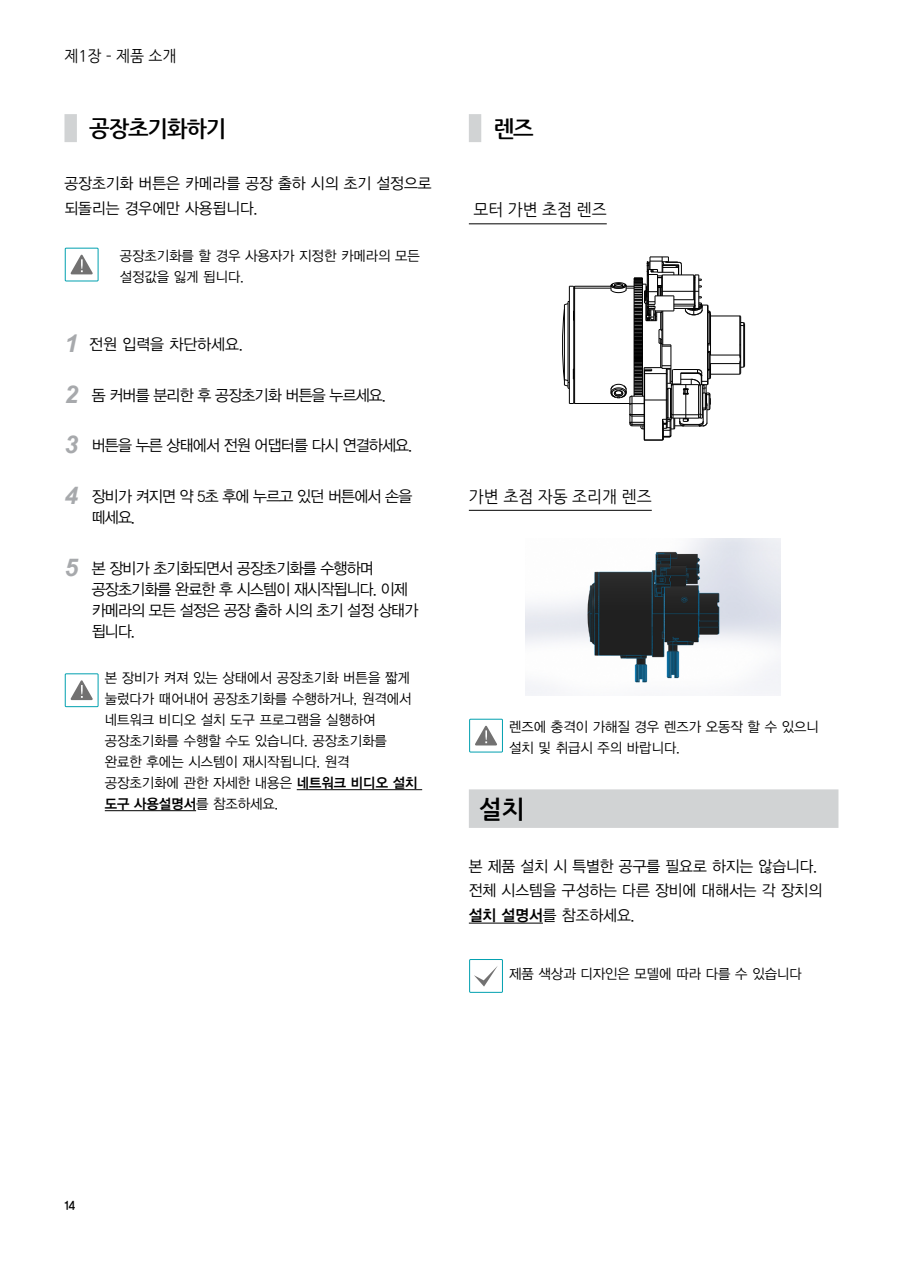
<style>
.page{position:relative;width:903px;height:1275px;background:#fff}
.page>*{position:absolute;margin:0;border:0;box-sizing:border-box;transform-origin:0 0}
.t1{font:24.5px "Nanum Gothic OTF Bold";color:#000}
.t2{font:700 22.75px "Nanum Gothic";letter-spacing:-.05em;color:#000;scale:.96 1}
.t3{font:16.62px "Nanum Gothic OTF";color:#000;scale:.96 1}
.t4{font:15.75px/21px "YDVYGO12";letter-spacing:-.05em;color:#000;scale:.96 1}
.t5{font:15.75px/24.5px "YDVYGO12";color:#000;scale:.95 1}
.t6{font:15.75px "YDVYGO12";color:#000;scale:.96 1}
.t7{font:15.75px "Nanum Gothic OTF";color:#000;scale:.95 1}
.t8{font:14px/21px "YDVYGO12";color:#000;scale:.96 1}
.t9{font:14px "YDVYGO14";color:#000;scale:.96 1}
.t10{font:12.25px "YDVYGO14";color:#000;scale:.95 1}
.s1{font-family:"Arial";font-weight:700;font-style:italic;font-size:24.5px;color:#a7a9ac}
.s2{font-family:"YDVYGO14"}
.s3{font-family:"YDVYGO12"}
</style>
<div class="page">
<div style="left:64px;top:114px;width:13px;height:28px;background:#d1d3d4"></div>
<svg style="left:71px;top:255px;width:22px;height:19px"></svg>
<div style="left:65px;top:248px;width:34px;height:33px;border:1px solid #00a0af"></div>
<svg style="left:71px;top:680px;width:22px;height:20px"></svg>
<div style="left:65px;top:673px;width:34px;height:34px;border:1px solid #00a0af"></div>
<hr style="left:297px;top:789px;width:125px;height:1px;background:#000">
<hr style="left:105px;top:810px;width:91px;height:1px;background:#000">
<div style="left:469px;top:114px;width:12px;height:28px;background:#d1d3d4"></div>
<hr style="left:469px;top:223px;width:138px;height:1px;background:#000">
<hr style="left:469px;top:510px;width:183px;height:1px;background:#000">
<div style="left:469px;top:789px;width:369px;height:39px;background:#d1d3d4"></div>
<hr style="left:469px;top:923px;width:74px;height:1px;background:#000">
<hr style="left:569px;top:286px;width:1px;height:117px;background:#000">
<hr style="left:573px;top:287px;width:1px;height:116px;background:#000">
<hr style="left:574px;top:286px;width:1px;height:117px;background:#000">
<hr style="left:575px;top:286px;width:36px;height:1px;background:#000">
<svg style="left:569px;top:285px;width:7px;height:5px"></svg>
<hr style="left:574px;top:288px;width:37px;height:1px;background:#000">
<hr style="left:710px;top:316px;width:30px;height:1px;background:#000">
<hr style="left:710px;top:355px;width:30px;height:1px;background:#000">
<hr style="left:710px;top:363px;width:30px;height:1px;background:#000">
<hr style="left:710px;top:374px;width:30px;height:1px;background:#000">
<hr style="left:574px;top:403px;width:56px;height:1px;background:#000">
<svg style="left:562px;top:301px;width:12px;height:88px"></svg>
<hr style="left:739px;top:316px;width:1px;height:39px;background:#000">
<hr style="left:740px;top:316px;width:1px;height:57px;background:#000">
<hr style="left:743px;top:323px;width:1px;height:44px;background:#000">
<hr style="left:744px;top:323px;width:1px;height:43px;background:#000">
<svg style="left:739px;top:354px;width:6px;height:21px"></svg>
<svg style="left:740px;top:316px;width:5px;height:11px"></svg>
<svg style="left:610px;top:257px;width:101px;height:184px"></svg>
<img style="left:525px;top:538px;width:256px;height:158px">
<svg style="left:475px;top:726px;width:22px;height:19px"></svg>
<div style="left:469px;top:719px;width:34px;height:33px;border:1px solid #00a0af"></div>
<div style="left:469px;top:959px;width:34px;height:34px;border:1px solid #00a0af"></div>
<svg style="left:474px;top:966px;width:24px;height:21px"></svg>
<p class="t7" style="left:64px;top:47px;width:120px">제1장 – 제품 소개</p>
<h2 class="t2" style="left:89px;top:117px;width:144px">공장초기화하기</h2>
<p class="t5" style="left:64px;top:170px;width:388px">공장초기화 버튼은 카메라를 공장 출하 시의 초기 설정으로 되돌리는 경우에만 사용됩니다.</p>
<p class="t8" style="left:120px;top:245px;width:314px">공장초기화를 할 경우 사용자가 지정한 카메라의 모든 설정값을 잃게 됩니다.</p>
<p class="t6" style="left:64px;top:334px;width:187px"><span class="s1">1</span> 전원 입력을 차단하세요.</p>
<p class="t4" style="left:64px;top:383px;width:336px"><span class="s1">2</span> 돔 커버를 분리한 후 공장초기화 버튼을 누르세요.</p>
<p class="t4" style="left:64px;top:434px;width:364px"><span class="s1">3</span> 버튼을 누른 상태에서 전원 어댑터를 다시 연결하세요.</p>
<p class="t4" style="left:92px;top:485px;width:335px;text-indent:-27px"><span class="s1">4</span> 장비가 켜지면 약 5초 후에 누르고 있던 버튼에서 손을 떼세요.</p>
<p class="t4" style="left:92px;top:557px;width:342px;text-indent:-27px"><span class="s1">5</span> 본 장비가 초기화되면서 공장초기화를 수행하며 공장초기화를 완료한 후 시스템이 재시작됩니다. 이제 카메라의 모든 설정은 공장 출하 시의 초기 설정 상태가 됩니다.</p>
<p class="t8" style="left:105px;top:666px;width:327px">본 장비가 켜져 있는 상태에서 공장초기화 버튼을 짧게 눌렀다가 때어내어 공장초기화를 수행하거나, 원격에서 네트워크 비디오 설치 도구 프로그램을 실행하여 공장초기화를 수행할 수도 있습니다. 공장초기화를 완료한 후에는 시스템이 재시작됩니다. 원격 공장초기화에 관한 자세한 내용은 <span class="s2">네트워크 비디오 설치</span></p>
<p class="t9" style="left:105px;top:794px;width:182px">도구 사용설명서<span class="s3">를 참조하세요.</span></p>
<h2 class="t2" style="left:494px;top:117px;width:43px">렌즈</h2>
<p class="t3" style="left:473px;top:200px;width:140px">모터 가변 초점 렌즈</p>
<p class="t3" style="left:469px;top:486px;width:192px">가변 초점 자동 조리개 렌즈</p>
<p class="t8" style="left:509px;top:716px;width:324px">렌즈에 충격이 가해질 경우 렌즈가 오동작 할 수 있으니 설치 및 취급시 주의 바랍니다.</p>
<h1 class="t1" style="left:479px;top:796px;width:48px">설치</h1>
<p class="t5" style="left:469px;top:853px;width:373px">본 제품 설치 시 특별한 공구를 필요로 하지는 않습니다. 전체 시스템을 구성하는 다른 장비에 대해서는 각 장치의 <span class="s2">설치 설명서</span>를 참조하세요.</p>
<p class="t8" style="left:509px;top:962px;width:306px">제품 색상과 디자인은 모델에 따라 다를 수 있습니다</p>
<p class="t10" style="left:64px;top:1197px;width:13px">14</p>
</div>
